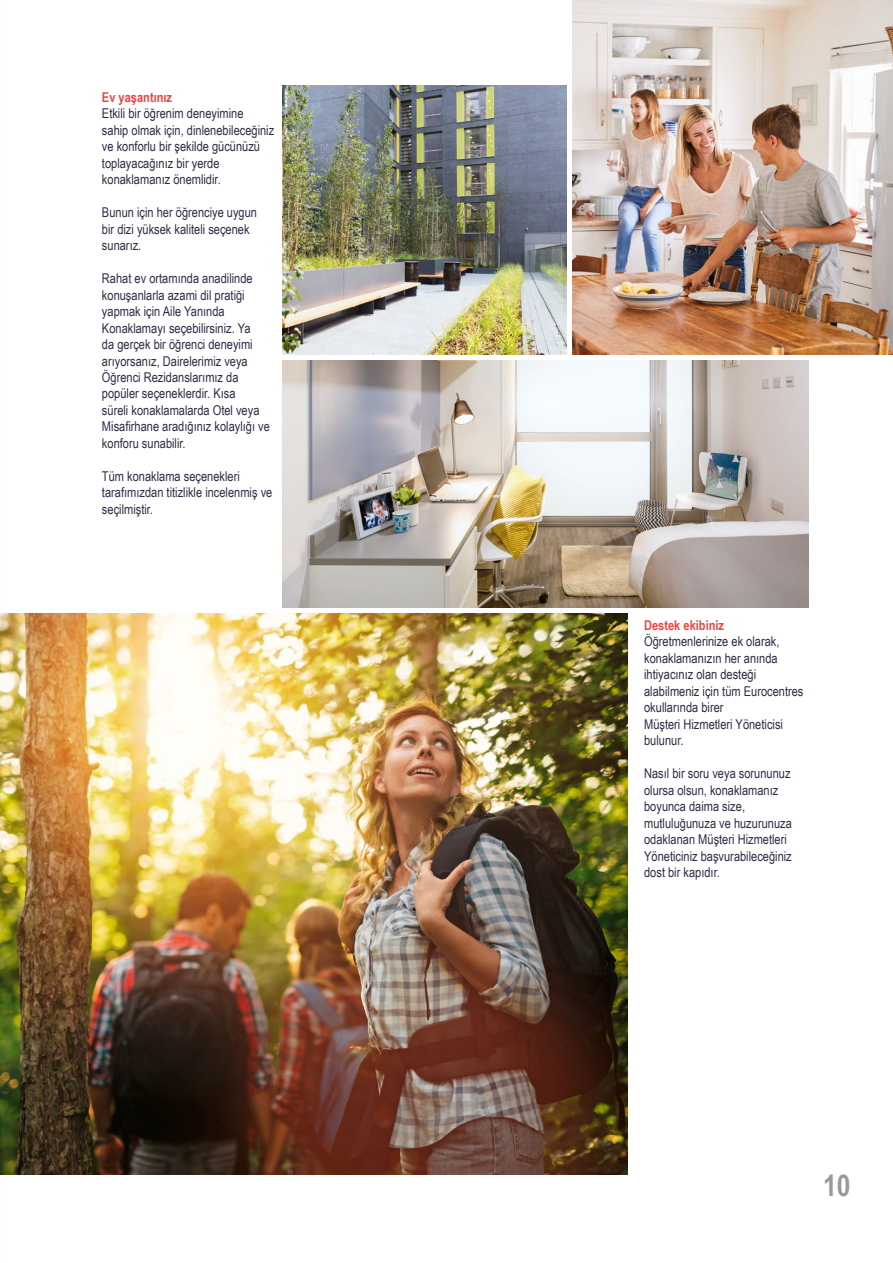
<style>
.page{position:relative;width:893px;height:1263px;background:#fff}
.page>*{position:absolute;margin:0;border:0;box-sizing:border-box;transform-origin:0 0}
.t1{font:700 30px "Arial Narrow";color:#9a999a}
.t2{font:13.5px/16.5px "Arial Narrow";color:#2c2d44}
.t3{font:700 13.5px "Arial Narrow";color:#e94543}
</style>
<div class="page">
<img style="left:0;top:613px;width:627px;height:561px">
<img style="left:283px;top:360px;width:525px;height:248px">
<img style="left:283px;top:85px;width:284px;height:269px">
<img style="left:572px;top:0;width:321px;height:354px">
<p class="t3" style="left:102px;top:87px;width:72px">Ev yaşantınız</p>
<p class="t2" style="left:102px;top:104px;width:174px">Etkili bir öğrenim deneyimine<br>sahip olmak için, dinlenebileceğiniz ve konforlu bir şekilde gücünüzü toplayacağınız bir yerde konaklamanız önemlidir.</p>
<p class="t2" style="left:102px;top:203px;width:157px">Bunun için her öğrenciye uygun bir dizi yüksek kaliteli seçenek sunarız.</p>
<p class="t2" style="left:102px;top:269px;width:169px">Rahat ev ortamında anadilinde konuşanlarla azami dil pratiği yapmak için Aile Yanında<br>Konaklamayı seçebilirsiniz. Ya<br>da gerçek bir öğrenci deneyimi arıyorsanız, Dairelerimiz veya<br>Öğrenci Rezidanslarımız da popüler seçeneklerdir. Kısa<br>süreli konaklamalarda Otel veya<br>Misafirhane aradığınız kolaylığı ve konforu sunabilir.</p>
<p class="t2" style="left:102px;top:467px;width:172px">Tüm konaklama seçenekleri tarafımızdan titizlikle incelenmiş ve seçilmiştir.</p>
<p class="t3" style="left:644px;top:615px;width:81px">Destek ekibiniz</p>
<p class="t2" style="left:644px;top:633px;width:161px">Öğretmenlerinize ek olarak, konaklamanızın her anında ihtiyacınız olan desteği alabilmeniz için tüm Eurocentres okullarında birer<br>Müşteri Hizmetleri Yöneticisi bulunur.</p>
<p class="t2" style="left:644px;top:765px;width:149px">Nasıl bir soru veya sorununuz olursa olsun, konaklamanız boyunca daima size, mutluluğunuza ve huzurunuza odaklanan Müşteri Hizmetleri<br>Yöneticiniz başvurabileceğiniz dost bir kapıdır.</p>
<h1 class="t1" style="left:823px;top:1163px;width:29px">10</h1>
</div>
